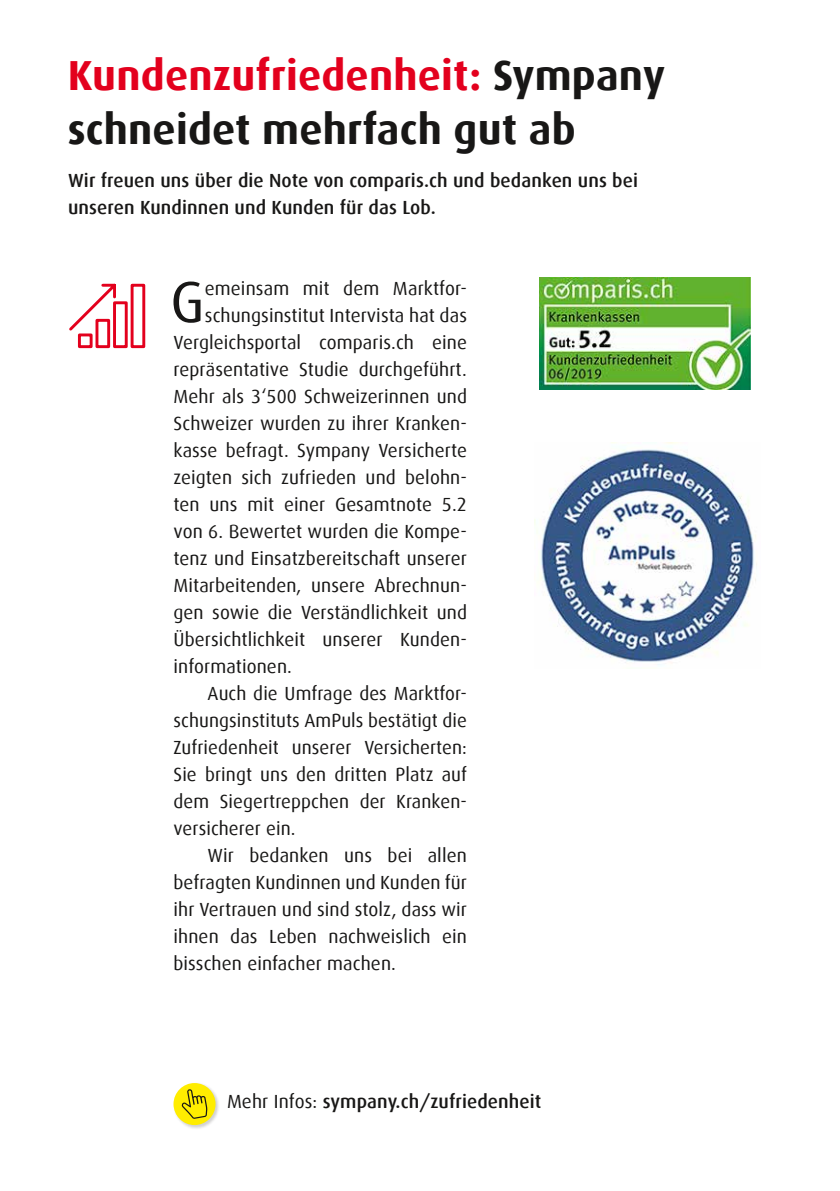
<style>
.page{position:relative;width:840px;height:1191px;background:#fff}
.page>*{position:absolute;margin:0;border:0;box-sizing:border-box;transform-origin:0 0}
.t1{font:58.2px "Dax";color:#181716}
.t2{font:700 42px/54px "Dax";letter-spacing:.005em;color:#181716}
.t3{font:19px "Dax";letter-spacing:.005em;color:#181716}
.t4{font:500 19px/27px "Dax";letter-spacing:.005em;color:#181716}
.s1{color:#e3001d}
.s2{font-weight:400}
</style>
<div class="page">
<img style="left:539px;top:278px;width:210px;height:111px">
<div style="left:173px;top:1082px;width:47px;height:48px;background:#181716;opacity:.2"></div>
<div style="left:173px;top:1083px;width:42px;height:42px;background:#ffed00;border-radius:50%"></div>
<svg style="left:181px;top:1089px;width:26px;height:30px"></svg>
<svg style="left:69px;top:283px;width:77px;height:66px"></svg>
<img style="left:534px;top:442px;width:223px;height:223px">
<h2 class="t2" style="left:68px;top:48px;width:598px"><span class="s1">Kundenzufriedenheit:</span> Sympany schneidet mehrfach gut ab</h2>
<p class="t4" style="left:68px;top:167px;width:571px">Wir freuen uns über die Note von comparis.ch und bedanken uns bei unseren Kundinnen und Kunden für das Lob.</p>
<h1 class="t1" style="left:170px;top:270px;width:36px">G</h1>
<p class="t3" style="left:205px;top:278px;width:263px">emeinsam mit dem Marktfor-</p>
<p class="t3" style="left:205px;top:305px;width:263px">schungsinstitut Intervista hat das</p>
<p class="t3" style="left:173px;top:332px;width:295px">Vergleichsportal comparis.ch eine</p>
<p class="t3" style="left:173px;top:359px;width:295px">repräsentative Studie durchgeführt.</p>
<p class="t3" style="left:173px;top:386px;width:295px">Mehr als 3‘500 Schweizerinnen und</p>
<p class="t3" style="left:173px;top:413px;width:295px">Schweizer wurden zu ihrer Kranken-</p>
<p class="t3" style="left:173px;top:440px;width:295px">kasse befragt. Sympany Versicherte</p>
<p class="t3" style="left:173px;top:467px;width:295px">zeigten sich zufrieden und belohn-</p>
<p class="t3" style="left:173px;top:494px;width:295px">ten uns mit einer Gesamtnote 5.2</p>
<p class="t3" style="left:173px;top:521px;width:295px">von 6. Bewertet wurden die Kompe-</p>
<p class="t3" style="left:173px;top:548px;width:295px">tenz und Einsatzbereitschaft unserer</p>
<p class="t3" style="left:173px;top:575px;width:295px">Mitarbeitenden, unsere Abrechnun-</p>
<p class="t3" style="left:173px;top:602px;width:295px">gen sowie die Verständlichkeit und</p>
<p class="t3" style="left:173px;top:629px;width:295px">Übersichtlichkeit unserer Kunden-</p>
<p class="t3" style="left:173px;top:656px;width:120px">informationen.</p>
<p class="t3" style="left:207px;top:683px;width:261px">Auch die Umfrage des Marktfor-</p>
<p class="t3" style="left:173px;top:710px;width:295px">schungsinstituts AmPuls bestätigt die</p>
<p class="t3" style="left:173px;top:737px;width:295px">Zufriedenheit unserer Versicherten:</p>
<p class="t3" style="left:173px;top:764px;width:295px">Sie bringt uns den dritten Platz auf</p>
<p class="t3" style="left:173px;top:791px;width:295px">dem Siegertreppchen der Kranken-</p>
<p class="t3" style="left:173px;top:818px;width:123px">versicherer ein.</p>
<p class="t3" style="left:207px;top:845px;width:261px">Wir bedanken uns bei allen</p>
<p class="t3" style="left:173px;top:872px;width:295px">befragten Kundinnen und Kunden für</p>
<p class="t3" style="left:173px;top:899px;width:295px">ihr Vertrauen und sind stolz, dass wir</p>
<p class="t3" style="left:173px;top:926px;width:295px">ihnen das Leben nachweislich ein</p>
<p class="t3" style="left:173px;top:953px;width:224px">bisschen einfacher machen.</p>
<p class="t4" style="left:227px;top:1088px;width:316px"><span class="s2">Mehr Infos:</span> sympany.ch/zufriedenheit</p>
</div>
